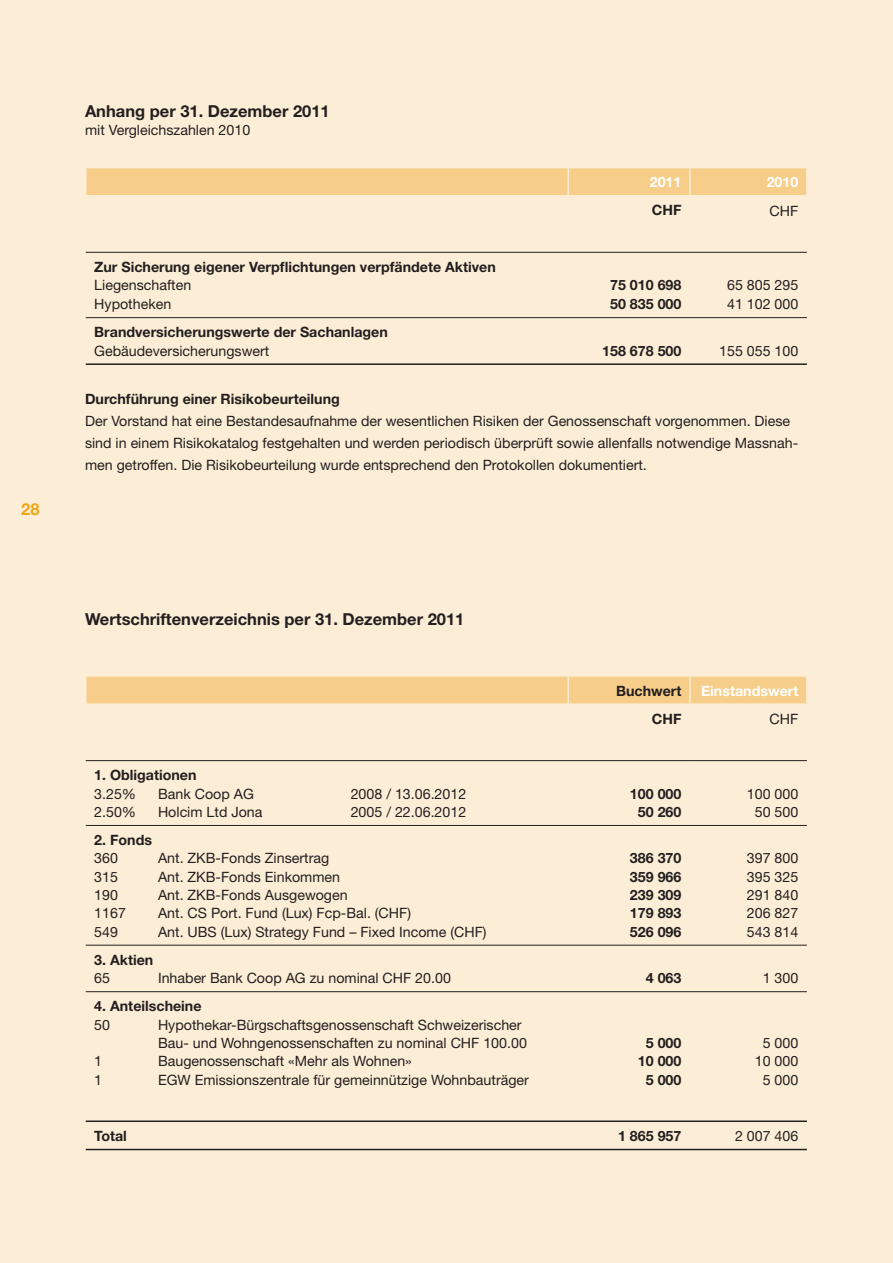
<style>
.page{position:relative;width:893px;height:1263px;background:#fcedd6}
.page>*{position:absolute;margin:0;border:0;box-sizing:border-box;transform-origin:0 0}
.t1{font:700 16.5px "Helvetica Neue";color:#231f20}
.t2{font:700 16.5px "Helvetica Neue";color:#eda717}
.t3{font:14.25px/18.3px "Helvetica Neue";color:#231f20}
.t4{font:700 14.25px/18.3px "Helvetica Neue";color:#231f20;text-align:center}
.t5{font:700 14.25px "Helvetica Neue";color:#fff}
</style>
<div class="page">
<div style="left:87px;top:168px;width:719px;height:27px;background:#f6ce8a"></div>
<hr style="left:86px;top:252px;width:604px;height:1px;background:#231f20">
<hr style="left:690px;top:252px;width:117px;height:1px;background:#231f20">
<hr style="left:86px;top:317px;width:604px;height:1px;background:#231f20">
<hr style="left:690px;top:317px;width:117px;height:1px;background:#231f20">
<hr style="left:86px;top:363px;width:604px;height:2px;background:#231f20">
<hr style="left:690px;top:363px;width:117px;height:2px;background:#231f20">
<hr style="left:567px;top:168px;width:2px;height:27px;background:#fcedd6">
<hr style="left:689px;top:168px;width:2px;height:27px;background:#fcedd6">
<div style="left:87px;top:677px;width:719px;height:26px;background:#f6ce8a"></div>
<hr style="left:86px;top:760px;width:604px;height:1px;background:#231f20">
<hr style="left:690px;top:760px;width:117px;height:1px;background:#231f20">
<hr style="left:86px;top:825px;width:604px;height:1px;background:#231f20">
<hr style="left:690px;top:825px;width:117px;height:1px;background:#231f20">
<hr style="left:86px;top:945px;width:604px;height:1px;background:#231f20">
<hr style="left:690px;top:945px;width:117px;height:1px;background:#231f20">
<hr style="left:86px;top:991px;width:604px;height:1px;background:#231f20">
<hr style="left:690px;top:991px;width:117px;height:1px;background:#231f20">
<hr style="left:86px;top:1149px;width:604px;height:1px;background:#231f20">
<hr style="left:690px;top:1149px;width:117px;height:1px;background:#231f20">
<hr style="left:86px;top:1121px;width:604px;height:1px;background:#231f20">
<hr style="left:690px;top:1121px;width:117px;height:1px;background:#231f20">
<hr style="left:567px;top:677px;width:2px;height:26px;background:#fcedd6">
<hr style="left:689px;top:677px;width:2px;height:26px;background:#fcedd6">
<p class="t2" style="left:21px;top:503px;width:20px">28</p>
<p class="t1" style="left:85px;top:105px;width:246px">Anhang per 31. Dezember 2011</p>
<p class="t3" style="left:85px;top:122px;width:167px">mit Vergleichszahlen 2010</p>
<p class="t5" style="left:650px;top:177px;width:33px">2011</p>
<p class="t5" style="left:767px;top:177px;width:33px">2010</p>
<p class="t4" style="left:652px;top:202px;width:31px">CHF</p>
<p class="t3" style="left:770px;top:203px;width:30px">CHF</p>
<p class="t4" style="left:94px;top:259px;width:403px">Zur Sicherung eigener Verpflichtungen verpfändete Aktiven</p>
<p class="t3" style="left:94px;top:277px;width:99px">Liegenschaften<br>Hypotheken</p>
<p class="t4" style="left:610px;top:277px;width:73px;text-align:left">75 010 698<br>50 835 000</p>
<p class="t3" style="left:727px;top:278px;width:73px">65 805 295<br>41 102 000</p>
<p class="t4" style="left:94px;top:324px;width:295px">Brandversicherungswerte der Sachanlagen</p>
<p class="t3" style="left:94px;top:343px;width:177px">Gebäudeversicherungswert</p>
<p class="t4" style="left:602px;top:343px;width:81px">158 678 500</p>
<p class="t3" style="left:719px;top:343px;width:81px">155 055 100</p>
<p class="t4" style="left:85px;top:391px;width:256px">Durchführung einer Risikobeurteilung</p>
<p class="t3" style="left:85px;top:411px;width:715px;line-height:22px">Der Vorstand hat eine Bestandesaufnahme der wesentlichen Risiken der Genossenschaft vorgenommen. Diese sind in einem Risikokatalog festgehalten und werden periodisch überprüft sowie allenfalls notwendige Massnah&shy;men getroffen. Die Risikobeurteilung wurde entsprechend den Protokollen dokumentiert.</p>
<p class="t1" style="left:85px;top:613px;width:381px">Wertschriftenverzeichnis per 31. Dezember 2011</p>
<p class="t4" style="left:94px;top:767px;width:104px">1. Obligationen</p>
<p class="t3" style="left:94px;top:786px;width:43px">3.25%</p>
<p class="t3" style="left:158px;top:786px;width:97px">Bank Coop AG</p>
<p class="t3" style="left:351px;top:786px;width:117px">2008 / 13.06.2012</p>
<p class="t3" style="left:94px;top:804px;width:43px">2.50%</p>
<p class="t3" style="left:158px;top:804px;width:106px">Holcim Ltd Jona</p>
<p class="t3" style="left:351px;top:804px;width:117px">2005 / 22.06.2012</p>
<p class="t4" style="left:94px;top:832px;width:59px">2. Fonds</p>
<p class="t3" style="left:94px;top:851px;width:25px">360</p>
<p class="t3" style="left:158px;top:851px;width:173px">Ant. ZKB-Fonds Zinsertrag</p>
<p class="t3" style="left:94px;top:869px;width:25px">315</p>
<p class="t3" style="left:158px;top:869px;width:184px">Ant. ZKB-Fonds Einkommen</p>
<p class="t3" style="left:94px;top:887px;width:25px">190</p>
<p class="t3" style="left:158px;top:887px;width:191px">Ant. ZKB-Fonds Ausgewogen</p>
<p class="t3" style="left:94px;top:905px;width:33px">1167</p>
<p class="t3" style="left:158px;top:905px;width:254px">Ant. CS Port. Fund (Lux) Fcp-Bal. (CHF)</p>
<p class="t3" style="left:94px;top:924px;width:25px">549</p>
<p class="t3" style="left:158px;top:924px;width:330px">Ant. UBS (Lux) Strategy Fund – Fixed Income (CHF)</p>
<p class="t4" style="left:616px;top:683px;width:67px">Buchwert</p>
<p class="t5" style="left:701px;top:685px;width:99px">Einstandswert</p>
<p class="t4" style="left:652px;top:711px;width:31px">CHF</p>
<p class="t3" style="left:770px;top:711px;width:30px">CHF</p>
<p class="t4" style="left:630px;top:786px;width:53px">100 000<br>50 260</p>
<p class="t3" style="left:747px;top:786px;width:53px;text-align:center">100 000<br>50 500</p>
<p class="t4" style="left:630px;top:851px;width:53px;text-align:justify">386 370<br>359 966<br>239 309<br>179 893<br>526 096</p>
<p class="t3" style="left:747px;top:851px;width:53px;text-align:justify">397 800<br>395 325<br>291 840<br>206 827<br>543 814</p>
<p class="t4" style="left:94px;top:952px;width:61px">3. Aktien</p>
<p class="t3" style="left:94px;top:970px;width:17px">65</p>
<p class="t3" style="left:158px;top:970px;width:294px">Inhaber Bank Coop AG zu nominal CHF 20.00</p>
<p class="t4" style="left:646px;top:970px;width:37px">4 063</p>
<p class="t3" style="left:763px;top:970px;width:37px">1 300</p>
<p class="t4" style="left:94px;top:998px;width:109px">4. Anteilscheine</p>
<p class="t3" style="left:94px;top:1017px;width:17px">50</p>
<p class="t3" style="left:158px;top:1017px;width:370px">Hypothekar-Bürgschaftsgenossenschaft Schweizerischer<br>Bau- und Wohngenossenschaften zu nominal CHF 100.00</p>
<p class="t3" style="left:94px;top:1053px;width:9px">1</p>
<p class="t3" style="left:158px;top:1053px;width:255px">Baugenossenschaft «Mehr als Wohnen»</p>
<p class="t3" style="left:94px;top:1072px;width:9px">1</p>
<p class="t3" style="left:158px;top:1072px;width:372px">EGW Emissionszentrale für gemeinnützige Wohnbauträger</p>
<p class="t4" style="left:638px;top:1035px;width:45px">5 000<br>10 000<br>5 000</p>
<p class="t3" style="left:755px;top:1035px;width:45px;text-align:center">5 000<br>10 000<br>5 000</p>
<p class="t4" style="left:94px;top:1128px;width:34px">Total</p>
<p class="t4" style="left:618px;top:1128px;width:65px">1 865 957</p>
<p class="t3" style="left:735px;top:1128px;width:65px">2 007 406</p>
</div>
